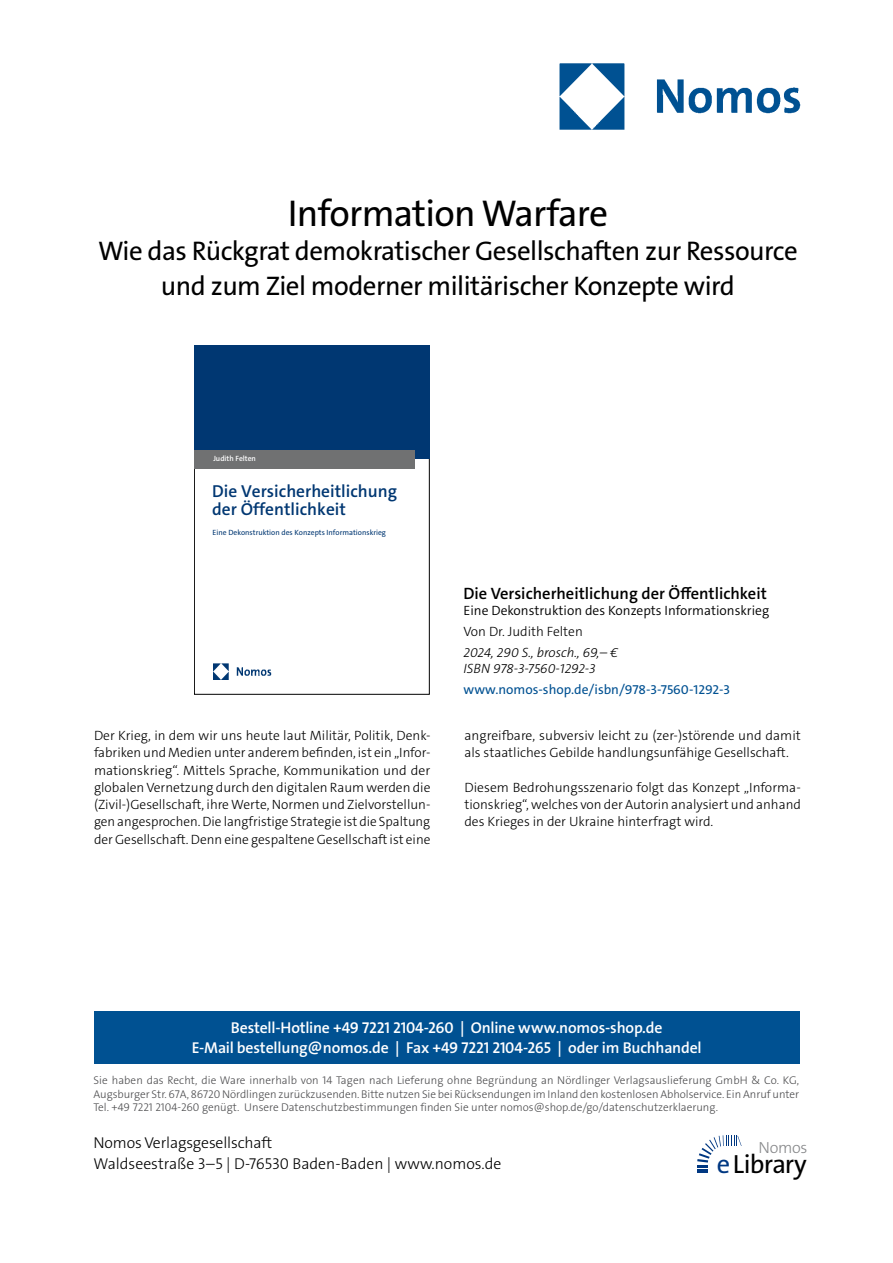
<style>
.page{position:relative;width:893px;height:1263px;background:#fff}
.page>*{position:absolute;margin:0;border:0;box-sizing:border-box;transform-origin:0 0}
.t1{font:37.5px "The Sans Os F";letter-spacing:-.02em;color:#000}
.t2{font:27px/34.5px "The Sans Os F";letter-spacing:-.02em;color:#000;text-align:center}
.t3{font:26.4px "The Sans Os F";letter-spacing:-.03em;color:#000}
.t4{font:600 17.4px/18.5px "The Sans C5";color:#003772}
.t5{font:600 16.5px "The Sans C5";color:#000}
.t6{font:300 16.2px "The Sans Os F";letter-spacing:-.02em;color:#87888a}
.t7{font:600 15.75px/21px "The Sans Os F";letter-spacing:-.01em;color:#fff;text-align:center}
.t8{font:300 15.75px/21px "The Sans Os F";color:#000}
.t9{font:300 13.5px/17.2px "The Sans C5";color:#000;text-align:justify}
.t10{font:300 13.5px "The Sans C5";color:#000}
.t11{font:italic 300 13.5px/16.5px "The Sans C5";color:#000}
.t12{font:13.5px "The Sans C5";color:#005192}
.t13{font:300 11.25px/13.5px "The Sans Os F";color:#4b4b4d;text-align:justify}
.t14{font:7.65px "The Sans C5";color:#003772}
.t15{font:600 7.65px "The Sans C5";color:#fff}
.s1{color:#003882}
</style>
<div class="page">
<img style="left:559px;top:63px;width:242px;height:67px">
<div style="left:94px;top:1011px;width:705px;height:52px;background:#005192"></div>
<svg style="left:697px;top:1135px;width:45px;height:38px"></svg>
<div style="left:194px;top:345px;width:236px;height:114px;background:#003772"></div>
<div style="left:194px;top:450px;width:220px;height:18px;background:#707172"></div>
<img style="left:213px;top:663px;width:59px;height:16px">
<h1 class="t1" style="left:288px;top:199px;width:322px">Information Warfare</h1>
<h2 class="t2" style="left:98px;top:237px;width:701px">Wie das Rückgrat demokratischer Gesellschaften zur Ressource und zum Ziel moderner militärischer Konzepte wird</h2>
<p class="t15" style="left:213px;top:454px;width:44px">Judith Felten</p>
<p class="t4" style="left:212px;top:482px;width:186px">Die Versicherheitlichung der Öffentlichkeit</p>
<p class="t14" style="left:213px;top:528px;width:175px">Eine Dekonstruktion des Konzepts Informationskrieg</p>
<p class="t5" style="left:463px;top:583px;width:305px">Die Versicherheitlichung der Öffentlichkeit</p>
<p class="t10" style="left:463px;top:602px;width:307px">Eine Dekonstruktion des Konzepts Informationskrieg</p>
<p class="t9" style="left:463px;top:623px;width:121px">Von Dr. Judith Felten</p>
<p class="t11" style="left:463px;top:644px;width:156px">2024, 290 S., brosch., 69,– €<br>ISBN 978-3-7560-1292-3</p>
<p class="t12" style="left:463px;top:681px;width:268px">www.nomos-shop.de/isbn/978-3-7560-1292-3</p>
<p class="t9" style="left:94px;top:727px;width:338px">Der Krieg, in dem wir uns heute laut Militär, Politik, Denk&shy;fabriken und Medien unter anderem befinden, ist ein „Infor&shy;mationskrieg“. Mittels Sprache, Kommunikation und der globalen Vernetzung durch den digitalen Raum werden die (Zivil-)Gesellschaft, ihre Werte, Normen und Zielvorstellun&shy;gen angesprochen. Die langfristige Strategie ist die Spaltung der Gesellschaft. Denn eine gespaltene Gesellschaft ist eine</p>
<p class="t9" style="left:464px;top:727px;width:338px">angreifbare, subversiv leicht zu (zer-)störende und damit als staatliches Gebilde handlungsunfähige Gesellschaft.</p>
<p class="t9" style="left:464px;top:778px;width:338px">Diesem Bedrohungsszenario folgt das Konzept „Informa&shy;tionskrieg“, welches von der Autorin analysiert und anhand des Krieges in der Ukraine hinterfragt wird.</p>
<p class="t7" style="left:192px;top:1017px;width:511px">Bestell-Hotline +49 7221 2104-260 | Online www.nomos-shop.de<br>E-Mail bestellung@nomos.de | Fax +49 7221 2104-265 | oder im Buchhandel</p>
<p class="t13" style="left:94px;top:1074px;width:707px">Sie haben das Recht, die Ware innerhalb von 14 Tagen nach Lieferung ohne Begründung an Nördlinger Verlagsauslieferung GmbH &amp; Co. KG, Augsburger Str. 67A, 86720 Nördlingen zurückzusenden. Bitte nutzen Sie bei Rücksendungen im Inland den kostenlosen Abholservice. Ein Anruf unter Tel. +49 7221 2104-260 genügt. Unsere Datenschutzbestimmungen finden Sie unter nomos@shop.de/go/datenschutzerklaerung.</p>
<p class="t8" style="left:94px;top:1133px;width:409px">Nomos Verlagsgesellschaft<br>Waldseestraße 3–5 | D-76530 Baden-Baden | www.nomos.de</p>
<p class="t6" style="left:758px;top:1137px;width:51px">Nomos</p>
<h3 class="t3" style="left:717px;top:1153px;width:91px"><span class="s1">e</span>Library</h3>
</div>
